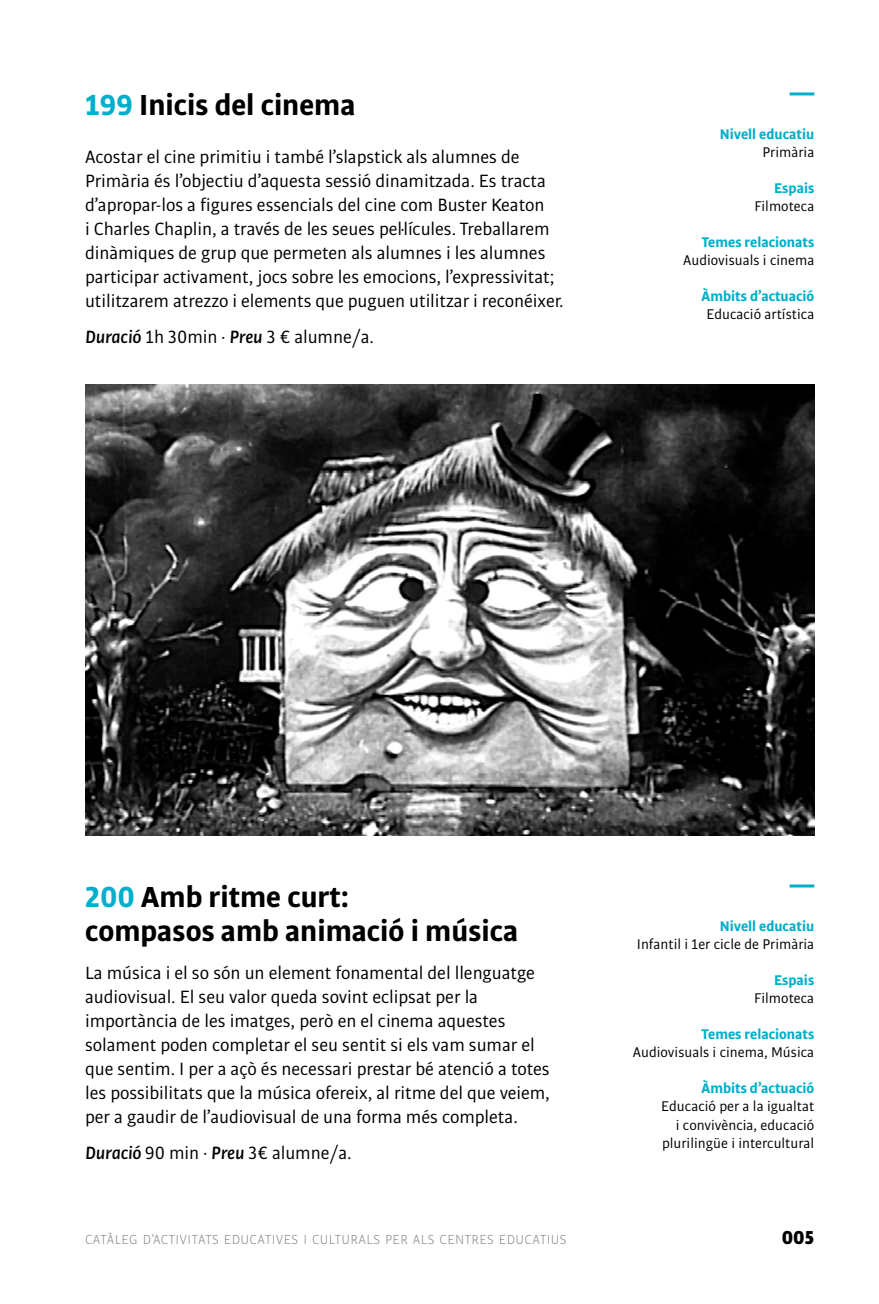
<style>
.page{position:relative;width:879px;height:1304px;background:#fff}
.page>*{position:absolute;margin:0;border:0;box-sizing:border-box;transform-origin:0 0}
.t1{font:700 31px/33px "Bulo";color:#000}
.t2{font:900 20px "Bulo";color:#000}
.t3{font:19px/24px "Bulo";letter-spacing:-.005em;color:#000}
.t4{font:15px/18px "Bulo";color:#000;text-align:right}
.t5{font:700 15px "Bulo";color:#00afcb}
.t6{font:300 14px "Bulo";letter-spacing:.03em;color:#878786}
.s1{color:#00afcb}
.s2{font-weight:500;font-style:italic}
</style>
<div class="page">
<hr style="left:789px;top:92px;width:25px;height:3px;background:#00afcb">
<img style="left:85px;top:385px;width:729px;height:450px">
<hr style="left:789px;top:884px;width:25px;height:3px;background:#00afcb">
<h1 class="t1" style="left:85px;top:89px;width:272px"><span class="s1">199</span> Inicis del cinema</h1>
<p class="t3" style="left:85px;top:145px;width:480px">Acostar el cine primitiu i també l’slapstick als alumnes de Primària és l’objectiu d’aquesta sessió dinamitzada. Es tracta d’apropar-los a figures essencials del cine com Buster Keaton<br>i Charles Chaplin, a través de les seues pel·lícules. Treballarem dinàmiques de grup que permeten als alumnes i les alumnes participar activament, jocs sobre les emocions, l’expressivitat; utilitzarem atrezzo i elements que puguen utilitzar i reconéixer.</p>
<p class="t3" style="left:85px;top:325px;width:290px"><span class="s2">Duració</span> 1h 30min · <span class="s2">Preu</span> 3 € alumne/a.</p>
<p class="t5" style="left:720px;top:125px;width:96px">Nivell educatiu</p>
<p class="t4" style="left:762px;top:143px;width:53px">Primària</p>
<p class="t5" style="left:774px;top:179px;width:42px">Espais</p>
<p class="t4" style="left:754px;top:197px;width:61px">Filmoteca</p>
<p class="t5" style="left:701px;top:233px;width:114px">Temes relacionats</p>
<p class="t4" style="left:683px;top:251px;width:133px">Audiovisuals i cinema</p>
<p class="t5" style="left:701px;top:287px;width:114px">Àmbits d’actuació</p>
<p class="t4" style="left:706px;top:305px;width:109px">Educació artística</p>
<h1 class="t1" style="left:85px;top:881px;width:435px"><span class="s1">200</span> Amb ritme curt:<br>compasos amb animació i música</h1>
<p class="t3" style="left:85px;top:961px;width:466px">La música i el so són un element fonamental del llenguatge audiovisual. El seu valor queda sovint eclipsat per la importància de les imatges, però en el cinema aquestes solament poden completar el seu sentit si els vam sumar el que sentim. I per a açò és necessari prestar bé atenció a totes les possibilitats que la música ofereix, al ritme del que veiem, per a gaudir de l’audiovisual de una forma més completa.</p>
<p class="t3" style="left:85px;top:1141px;width:268px"><span class="s2">Duració</span> 90 min · <span class="s2">Preu</span> 3€ alumne/a.</p>
<p class="t5" style="left:720px;top:917px;width:96px">Nivell educatiu</p>
<p class="t4" style="left:637px;top:935px;width:179px">Infantil i 1er cicle de Primària</p>
<p class="t5" style="left:774px;top:971px;width:42px">Espais</p>
<p class="t4" style="left:754px;top:989px;width:61px">Filmoteca</p>
<p class="t5" style="left:701px;top:1025px;width:114px">Temes relacionats</p>
<p class="t4" style="left:633px;top:1043px;width:183px">Audiovisuals i cinema, Música</p>
<p class="t5" style="left:701px;top:1079px;width:114px">Àmbits d’actuació</p>
<p class="t4" style="left:661px;top:1097px;width:154px">Educació per a la igualtat i convivència, educació plurilingüe i intercultural</p>
<p class="t6" style="left:85px;top:1230px;width:483px">CATÀLEG D’ACTIVITATS EDUCATIVES I CULTURALS PER ALS CENTRES EDUCATIUS</p>
<p class="t2" style="left:782px;top:1224px;width:34px">005</p>
</div>
